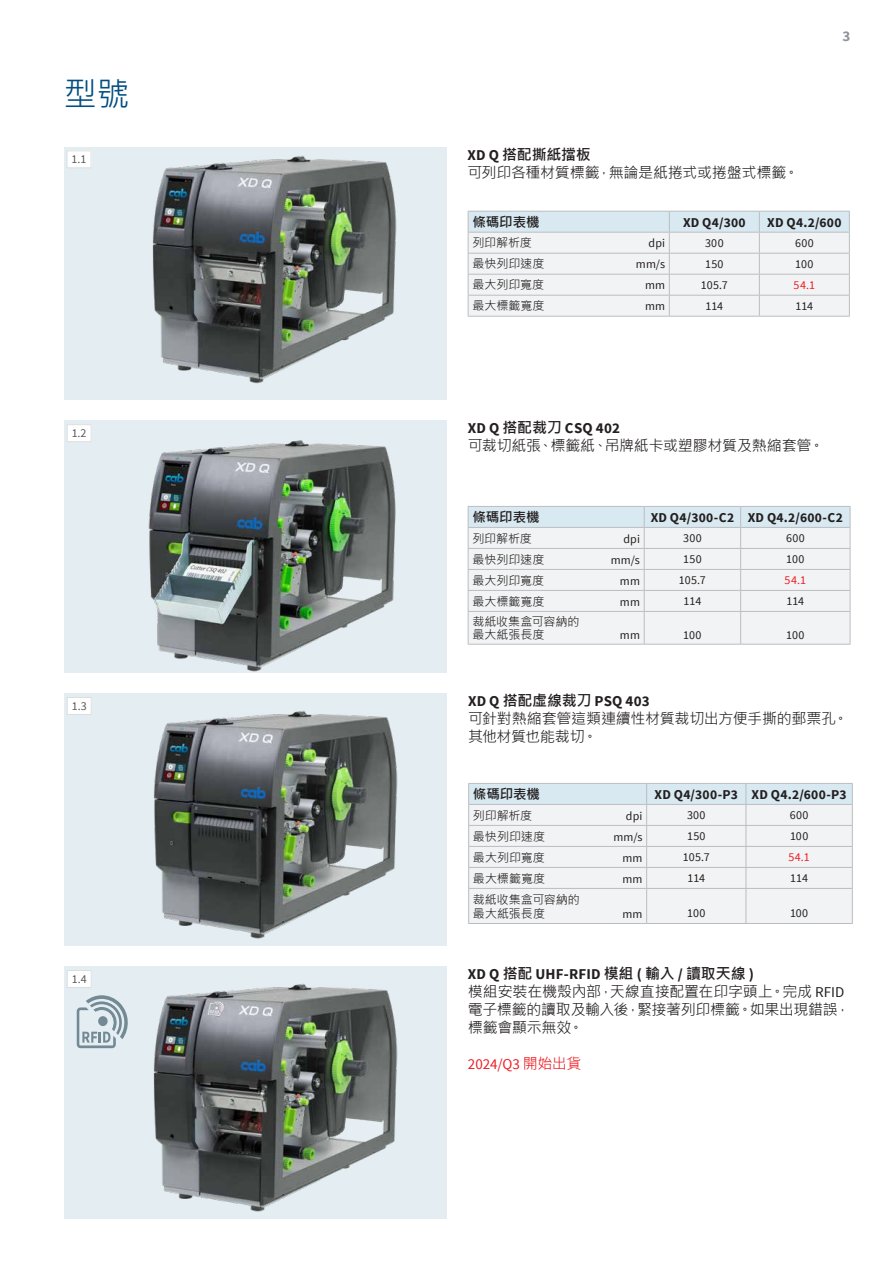
<style>
.page{position:relative;width:893px;height:1263px;background:#fff}
.page>*{position:absolute;margin:0;border:0;box-sizing:border-box;transform-origin:0 0}
.t1{font:33px "Microsoft Jheng Hei";color:#004e82}
.t2{font:15px/18px "Microsoft Jheng Hei";letter-spacing:-.02em;color:#231f20}
.t3{font:700 15px "Source Sans Pro";letter-spacing:.01em;color:#231f20}
.t4{font:15px "Source Sans Pro";letter-spacing:-.005em;color:#ee1d23}
.t5{font:700 15px "Source Sans Pro";color:#8e969c}
.t6{font:700 13.5px "Source Sans Pro";letter-spacing:.02em;color:#231f20}
.t7{font:700 13.5px "Microsoft Jheng Hei";letter-spacing:-.01em;color:#231f20}
.t8{font:12px "Source Sans Pro";letter-spacing:.01em;color:#231f20}
.t9{font:12px/13.5px "Microsoft Jheng Hei";color:#231f20}
.t10{font:12px "Source Sans Pro";color:#57585a}
.t11{font:12px "Source Sans Pro";color:#ee1d23}
.s1{font-family:"Source Sans Pro";font-weight:700}
.s2{font-weight:700}
.s3{font-family:"Microsoft Jheng Hei"}
.s4{font-family:"Source Sans Pro"}
</style>
<div class="page">
<div style="left:64px;top:148px;width:382px;height:252px;background:#e4edf2"></div>
<div style="left:64px;top:421px;width:382px;height:252px;background:#e4edf2"></div>
<div style="left:64px;top:694px;width:382px;height:252px;background:#e4edf2"></div>
<div style="left:67px;top:151px;width:24px;height:17px;background:#fff"></div>
<div style="left:67px;top:150px;width:24px;height:18px;border:1px solid #dcdddf"></div>
<div style="left:67px;top:697px;width:24px;height:17px;background:#fff"></div>
<div style="left:67px;top:697px;width:25px;height:18px;border:1px solid #dcdddf"></div>
<div style="left:67px;top:425px;width:24px;height:17px;background:#fff"></div>
<div style="left:67px;top:424px;width:25px;height:18px;border:1px solid #dcdddf"></div>
<div style="left:64px;top:967px;width:382px;height:252px;background:#e4edf2"></div>
<div style="left:67px;top:970px;width:24px;height:17px;background:#fff"></div>
<div style="left:67px;top:970px;width:25px;height:18px;border:1px solid #dcdddf"></div>
<img style="left:153px;top:983px;width:245px;height:229px">
<img style="left:154px;top:710px;width:244px;height:229px">
<img style="left:152px;top:155px;width:245px;height:229px">
<img style="left:148px;top:440px;width:248px;height:232px">
<hr style="left:468px;top:316px;width:201px;height:1px;background:#bcbdc0">
<hr style="left:669px;top:316px;width:90px;height:1px;background:#bcbdc0">
<hr style="left:759px;top:316px;width:91px;height:1px;background:#bcbdc0">
<svg style="left:468px;top:211px;width:382px;height:105px"></svg>
<hr style="left:468px;top:232px;width:201px;height:1px;background:#bcbdc0">
<hr style="left:669px;top:232px;width:90px;height:1px;background:#bcbdc0">
<hr style="left:759px;top:232px;width:91px;height:1px;background:#bcbdc0">
<hr style="left:468px;top:644px;width:176px;height:1px;background:#bcbdc0">
<hr style="left:644px;top:644px;width:97px;height:1px;background:#bcbdc0">
<hr style="left:741px;top:644px;width:109px;height:1px;background:#bcbdc0">
<svg style="left:468px;top:506px;width:383px;height:138px"></svg>
<div style="left:469px;top:889px;width:383px;height:34px;background:#f2f3f4"></div>
<hr style="left:468px;top:888px;width:179px;height:1px;background:#bcbdc0">
<hr style="left:647px;top:888px;width:99px;height:1px;background:#bcbdc0">
<hr style="left:646px;top:889px;width:1px;height:34px;background:#bcbdc0">
<hr style="left:746px;top:888px;width:107px;height:1px;background:#bcbdc0">
<hr style="left:746px;top:889px;width:1px;height:34px;background:#bcbdc0">
<hr style="left:468px;top:889px;width:1px;height:34px;background:#bcbdc0">
<hr style="left:852px;top:889px;width:1px;height:34px;background:#bcbdc0">
<hr style="left:468px;top:923px;width:179px;height:1px;background:#bcbdc0">
<hr style="left:647px;top:923px;width:99px;height:1px;background:#bcbdc0">
<hr style="left:746px;top:923px;width:107px;height:1px;background:#bcbdc0">
<svg style="left:468px;top:783px;width:385px;height:105px"></svg>
<hr style="left:647px;top:825px;width:99px;height:1px;background:#bcbdc0">
<svg style="left:77px;top:995px;width:51px;height:53px"></svg>
<div style="left:98px;top:1016px;width:10px;height:10px;background:#738a95;border-radius:50%"></div>
<h1 class="t1" style="left:64px;top:73px;width:67px">型號</h1>
<p class="t10" style="left:72px;top:152px;width:16px">1.1</p>
<p class="t10" style="left:72px;top:425px;width:16px">1.2</p>
<p class="t10" style="left:72px;top:698px;width:16px">1.3</p>
<p class="t2" style="left:467px;top:145px;width:333px"><span class="s1">XD Q</span> <span class="s2">搭配撕紙擋板<br></span>可列印各種材質標籤，無論是紙捲式或捲盤式標籤。</p>
<p class="t5" style="left:842px;top:26px;width:9px">3</p>
<p class="t7" style="left:472px;top:214px;width:69px">條碼印表機</p>
<p class="t6" style="left:683px;top:214px;width:64px">XD Q4/300</p>
<p class="t6" style="left:767px;top:214px;width:76px">XD Q4.2/600</p>
<p class="t9" style="left:472px;top:236px;width:61px">列印解析度</p>
<p class="t8" style="left:649px;top:236px;width:18px">dpi</p>
<p class="t8" style="left:705px;top:236px;width:20px">300</p>
<p class="t8" style="left:795px;top:236px;width:20px">600</p>
<p class="t9" style="left:472px;top:257px;width:74px">最快列印速度</p>
<p class="t8" style="left:636px;top:257px;width:31px">mm/s</p>
<p class="t8" style="left:705px;top:257px;width:20px">150</p>
<p class="t8" style="left:795px;top:257px;width:20px">100</p>
<p class="t9" style="left:472px;top:278px;width:73px">最大列印寬度</p>
<p class="t8" style="left:645px;top:278px;width:21px">mm</p>
<p class="t8" style="left:701px;top:278px;width:28px">105.7</p>
<p class="t11" style="left:794px;top:278px;width:23px">54.1</p>
<p class="t9" style="left:472px;top:299px;width:74px">最大標籤寬度</p>
<p class="t8" style="left:645px;top:299px;width:21px">mm</p>
<p class="t8" style="left:705px;top:299px;width:19px">114</p>
<p class="t8" style="left:795px;top:299px;width:19px">114</p>
<p class="t3" style="left:468px;top:418px;width:154px">XD Q <span class="s3">搭配裁刀</span> CSQ 402</p>
<p class="t2" style="left:468px;top:436px;width:358px">可裁切紙張、標籤紙、吊牌紙卡或塑膠材質及熱縮套管。</p>
<p class="t7" style="left:472px;top:509px;width:69px">條碼印表機</p>
<p class="t6" style="left:651px;top:509px;width:194px">XD Q4/300-C2 XD Q4.2/600-C2</p>
<p class="t9" style="left:472px;top:532px;width:61px">列印解析度</p>
<p class="t8" style="left:623px;top:531px;width:18px">dpi</p>
<p class="t8" style="left:683px;top:531px;width:20px">300</p>
<p class="t8" style="left:786px;top:531px;width:20px">600</p>
<p class="t9" style="left:472px;top:553px;width:74px">最快列印速度</p>
<p class="t8" style="left:611px;top:552px;width:31px">mm/s</p>
<p class="t8" style="left:683px;top:552px;width:20px">150</p>
<p class="t8" style="left:786px;top:552px;width:20px">100</p>
<p class="t9" style="left:472px;top:574px;width:73px">最大列印寬度</p>
<p class="t8" style="left:620px;top:573px;width:21px">mm</p>
<p class="t8" style="left:679px;top:573px;width:28px">105.7</p>
<p class="t11" style="left:785px;top:573px;width:23px">54.1</p>
<p class="t9" style="left:472px;top:595px;width:74px">最大標籤寬度</p>
<p class="t8" style="left:620px;top:594px;width:21px">mm</p>
<p class="t8" style="left:683px;top:594px;width:19px">114</p>
<p class="t8" style="left:786px;top:594px;width:19px">114</p>
<p class="t9" style="left:472px;top:615px;width:109px">裁紙收集盒可容納的最大紙張長度</p>
<p class="t8" style="left:620px;top:628px;width:21px">mm</p>
<p class="t8" style="left:683px;top:628px;width:20px">100</p>
<p class="t8" style="left:786px;top:628px;width:20px">100</p>
<p class="t3" style="left:468px;top:692px;width:183px">XD Q <span class="s3">搭配虛線裁刀</span> PSQ 403</p>
<p class="t2" style="left:468px;top:710px;width:381px">可針對熱縮套管這類連續性材質裁切出方便手撕的郵票孔。其他材質也能裁切。</p>
<p class="t7" style="left:473px;top:786px;width:69px">條碼印表機</p>
<p class="t6" style="left:655px;top:786px;width:194px">XD Q4/300-P3 XD Q4.2/600-P3</p>
<p class="t9" style="left:473px;top:808px;width:61px">列印解析度</p>
<p class="t8" style="left:626px;top:808px;width:18px">dpi</p>
<p class="t8" style="left:687px;top:808px;width:20px">300</p>
<p class="t8" style="left:790px;top:808px;width:20px">600</p>
<p class="t9" style="left:473px;top:829px;width:74px">最快列印速度</p>
<p class="t8" style="left:613px;top:829px;width:31px">mm/s</p>
<p class="t8" style="left:687px;top:829px;width:20px">150</p>
<p class="t8" style="left:790px;top:829px;width:20px">100</p>
<p class="t9" style="left:473px;top:850px;width:73px">最大列印寬度</p>
<p class="t8" style="left:622px;top:850px;width:21px">mm</p>
<p class="t8" style="left:683px;top:850px;width:28px">105.7</p>
<p class="t11" style="left:788px;top:850px;width:23px">54.1</p>
<p class="t9" style="left:473px;top:871px;width:74px">最大標籤寬度</p>
<p class="t8" style="left:622px;top:871px;width:21px">mm</p>
<p class="t8" style="left:687px;top:871px;width:19px">114</p>
<p class="t8" style="left:790px;top:871px;width:19px">114</p>
<p class="t9" style="left:473px;top:893px;width:109px">裁紙收集盒可容納的最大紙張長度</p>
<p class="t8" style="left:622px;top:906px;width:21px">mm</p>
<p class="t8" style="left:687px;top:906px;width:20px">100</p>
<p class="t8" style="left:790px;top:906px;width:20px">100</p>
<p class="t10" style="left:72px;top:971px;width:16px">1.4</p>
<p class="t3" style="left:468px;top:965px;width:288px">XD Q <span class="s3">搭配</span> UHF-RFID <span class="s3">模組</span> ( <span class="s3">輸入</span> / <span class="s3">讀取天線</span> )</p>
<p class="t2" style="left:468px;top:983px;width:383px">模組安裝在機殼內部，天線直接配置在印字頭上。完成 <span class="s4">RFID</span>電子標籤的讀取及輸入後，緊接著列印標籤。如果出現錯誤，標籤會顯示無效。</p>
<p class="t4" style="left:468px;top:1055px;width:115px">2024/Q3 <span class="s3">開始出貨</span></p>
</div>
